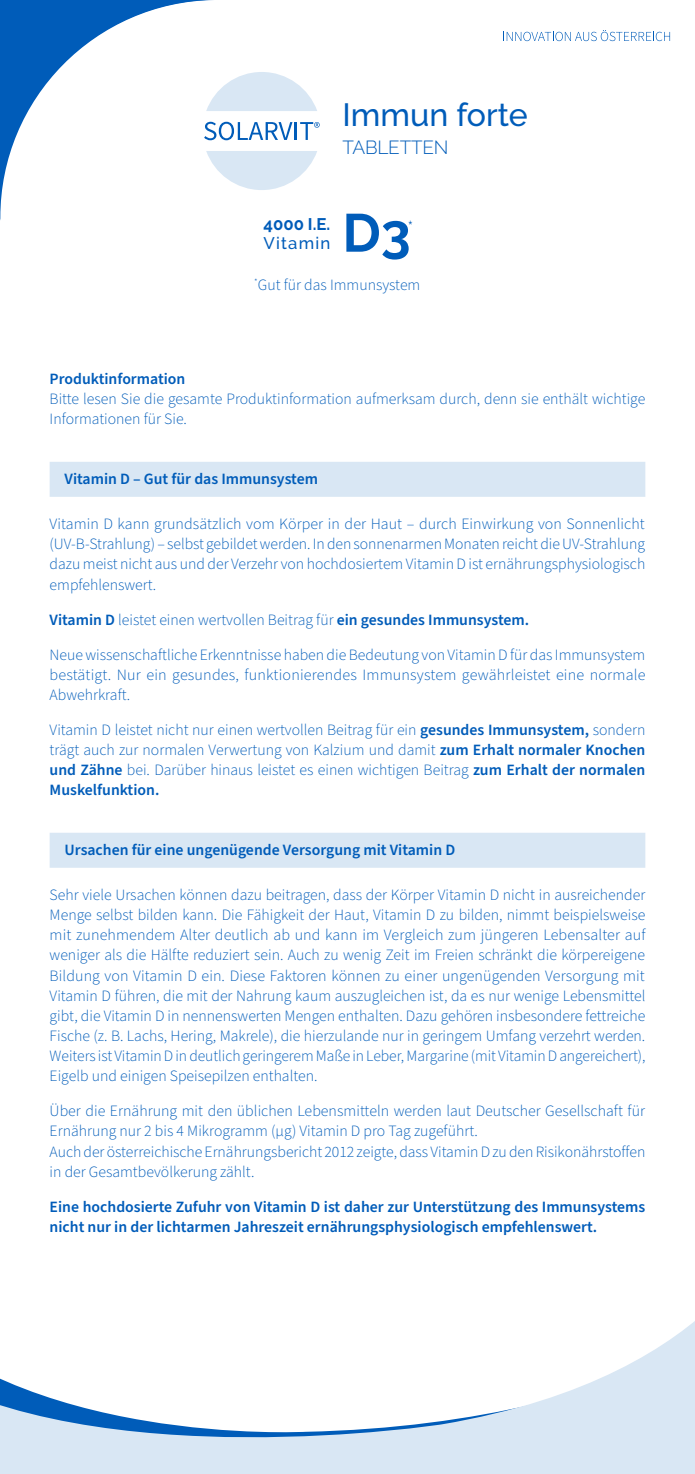
<style>
.page{position:relative;width:695px;height:1474px;background:#fff}
.page>*{position:absolute;margin:0;border:0;box-sizing:border-box;transform-origin:0 0}
.t1{font:700 53.55px "Raleway";color:#005cb9}
.t2{font:500 32.02px "Raleway";color:#005cb9}
.t3{font:300 18.9px "Raleway";letter-spacing:-.01em;color:#005cb9}
.t4{font:700 16.8px "Raleway";color:#005cb9}
.t5{font:500 16.8px "Raleway";letter-spacing:.07em;color:#005cb9}
.t6{font:300 16.1px "Source Sans Pro";color:#005cb9;scale:.85 1}
.t7{font:300 15.75px/20.1px "Source Sans Pro";color:#005cb9;text-align:justify}
.t8{font:600 15.75px/20.1px "Source Sans Pro";color:#005cb9}
.s1{font-weight:600}
</style>
<div class="page">
<div style="left:50px;top:462px;width:595px;height:35px;background:#d9e7f4"></div>
<div style="left:50px;top:832px;width:595px;height:35px;background:#d9e7f4"></div>
<svg style="left:0;top:1322px;width:694px;height:151px"></svg>
<svg style="left:0;top:0;width:320px;height:220px"></svg>
<svg style="left:204px;top:72px;width:115px;height:118px"></svg>
<svg style="left:503px;top:30px;width:167px;height:11px"></svg>
<h2 class="t2" style="left:342px;top:96px;width:187px">Immun forte</h2>
<p class="t3" style="left:342px;top:137px;width:107px">TABLETTEN</p>
<p class="t4" style="left:263px;top:214px;width:68px">4000 I.E.</p>
<p class="t5" style="left:263px;top:233px;width:68px">Vitamin</p>
<h1 class="t1" style="left:342px;top:202px;width:70px">D3</h1>
<p class="t6" style="left:408px;top:215px;width:8px">*</p>
<p class="t7" style="left:254px;top:275px;width:168px"><sup>*</sup>Gut für das Immunsystem</p>
<p class="t8" style="left:50px;top:369px;width:137px">Produktinformation</p>
<p class="t7" style="left:50px;top:389px;width:597px">Bitte lesen Sie die gesamte Produktinformation aufmerksam durch, denn sie enthält wichtige<br>Informationen für Sie.</p>
<p class="t8" style="left:64px;top:469px;width:255px">Vitamin D – Gut für das Immunsystem</p>
<p class="t7" style="left:50px;top:514px;width:597px">Vitamin D kann grundsätzlich vom Körper in der Haut – durch Einwirkung von Sonnenlicht (UV-B-Strahlung) – selbst gebildet werden. In den sonnenarmen Monaten reicht die UV-Strahlung dazu meist nicht aus und der Verzehr von hochdosiertem Vitamin D ist ernährungsphysiologisch empfehlenswert.</p>
<p class="t7" style="left:50px;top:609px;width:481px"><span class="s1">Vitamin D</span> leistet einen wertvollen Beitrag für <span class="s1">ein gesundes Immunsystem.</span></p>
<p class="t7" style="left:50px;top:644px;width:597px">Neue wissenschaftliche Erkenntnisse haben die Bedeutung von Vitamin D für das Immunsystem bestätigt. Nur ein gesundes, funktionierendes Immunsystem gewährleistet eine normale Abwehrkraft.</p>
<p class="t7" style="left:50px;top:720px;width:597px">Vitamin D leistet nicht nur einen wertvollen Beitrag für ein <span class="s1">gesundes Immunsystem,</span> sondern trägt auch zur normalen Verwertung von Kalzium und damit <span class="s1">zum Erhalt normaler Knochen und Zähne</span> bei. Darüber hinaus leistet es einen wichtigen Beitrag <span class="s1">zum Erhalt der normalen Muskelfunktion.</span></p>
<p class="t8" style="left:64px;top:840px;width:392px">Ursachen für eine ungenügende Versorgung mit Vitamin D</p>
<p class="t7" style="left:50px;top:885px;width:597px">Sehr viele Ursachen können dazu beitragen, dass der Körper Vitamin D nicht in ausreichender Menge selbst bilden kann. Die Fähigkeit der Haut, Vitamin D zu bilden, nimmt beispielsweise mit zunehmendem Alter deutlich ab und kann im Vergleich zum jüngeren Lebensalter auf weniger als die Hälfte reduziert sein. Auch zu wenig Zeit im Freien schränkt die körpereigene Bildung von Vitamin D ein. Diese Faktoren können zu einer ungenügenden Versorgung mit Vitamin D führen, die mit der Nahrung kaum auszugleichen ist, da es nur wenige Lebensmittel gibt, die Vitamin D in nennenswerten Mengen enthalten. Dazu gehören insbesondere fettreiche Fische (z. B. Lachs, Hering, Makrele), die hierzulande nur in geringem Umfang verzehrt werden.<br>Weiters ist Vitamin D in deutlich geringerem Maße in Leber, Margarine (mit Vitamin D angereichert), Eigelb und einigen Speisepilzen enthalten.</p>
<p class="t7" style="left:50px;top:1101px;width:597px;text-align:left">Über die Ernährung mit den üblichen Lebensmitteln werden laut Deutscher Gesellschaft für Ernährung nur 2 bis 4 Mikrogramm (µg) Vitamin D pro Tag zugeführt.<br>Auch der österreichische Ernährungsbericht 2012 zeigte, dass Vitamin D zu den Risikonährstoffen in der Gesamtbevölkerung zählt.</p>
<p class="t8" style="left:50px;top:1196px;width:597px">Eine hochdosierte Zufuhr von Vitamin D ist daher zur Unterstützung des Immunsystems nicht nur in der lichtarmen Jahreszeit ernährungsphysiologisch empfehlenswert.</p>
</div>
